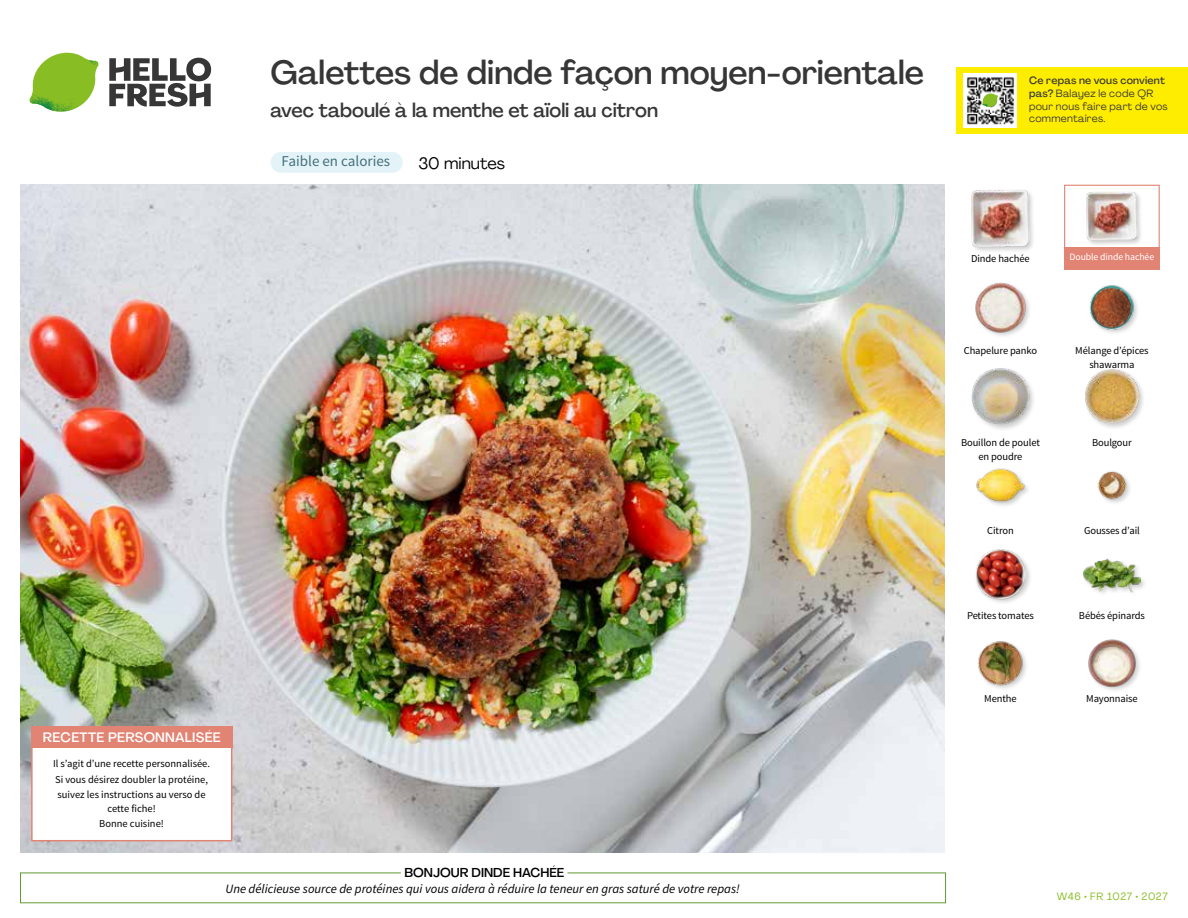
<style>
.page{position:relative;width:1188px;height:918px;background:#fff}
.page>*{position:absolute;margin:0;border:0;box-sizing:border-box;transform-origin:0 0}
.t1{font:500 33px "Agrandir";color:#373636}
.t2{font:500 19.5px "Agrandir";color:#373636}
.t3{font:16.5px "Agrandir";color:#000}
.t4{font:15px "Source Sans Pro";color:#43707c}
.t5{font:500 13.5px "Agrandir";letter-spacing:.02em;color:#fff}
.t6{font:italic 12.75px "Source Sans Pro";color:#000}
.t7{font:500 12.75px "Agrandir";color:#000}
.t8{font:10.5px/15.6px "Source Sans Pro";letter-spacing:-.01em;color:#000;text-align:center}
.t9{font:10.5px/12.8px "Agrandir";letter-spacing:.02em;color:#3c3c3b}
.t10{font:10.5px "Agrandir";letter-spacing:.05em;color:#89bd24}
.t11{font:9.75px "Source Sans Pro";letter-spacing:-.01em;color:#fff}
.s1{font-weight:500}
</style>
<div class="page">
<svg style="left:109px;top:57px;width:102px;height:50px"></svg>
<svg style="left:34px;top:53px;width:62px;height:40px"></svg>
<img style="left:67px;top:53px;width:32px;height:26px">
<img style="left:33px;top:75px;width:59px;height:11px">
<img style="left:29px;top:79px;width:61px;height:33px">
<img style="left:65px;top:86px;width:27px;height:25px">
<img style="left:21px;top:184px;width:924px;height:668px">
<div style="left:271px;top:152px;width:132px;height:21px;background:#e4f3f7;border-radius:10px"></div>
<img style="left:1088px;top:639px;width:52px;height:51px">
<img style="left:978px;top:641px;width:48px;height:48px">
<div style="left:1082px;top:558px;width:65px;height:41px;background:#000;opacity:.2"></div>
<img style="left:1083px;top:558px;width:58px;height:41px">
<div style="left:974px;top:548px;width:59px;height:58px;background:#000;opacity:.2"></div>
<img style="left:975px;top:549px;width:51px;height:50px">
<img style="left:1097px;top:471px;width:33px;height:32px">
<img style="left:976px;top:468px;width:52px;height:38px">
<div style="left:1084px;top:368px;width:62px;height:62px;background:#000;opacity:.2"></div>
<img style="left:1084px;top:368px;width:57px;height:57px">
<div style="left:971px;top:367px;width:65px;height:64px;background:#000;opacity:.2"></div>
<img style="left:972px;top:368px;width:57px;height:57px">
<img style="left:1089px;top:285px;width:49px;height:48px">
<img style="left:975px;top:282px;width:54px;height:54px">
<div style="left:1085px;top:191px;width:58px;height:56px;background:#000;opacity:.2"></div>
<img style="left:1086px;top:192px;width:52px;height:49px">
<div style="left:970px;top:189px;width:65px;height:65px;background:#000;opacity:.2"></div>
<img style="left:972px;top:190px;width:57px;height:57px">
<div style="left:1064px;top:185px;width:96px;height:72px;border:1px solid #e28474"></div>
<div style="left:1064px;top:247px;width:96px;height:23px;background:#e28474"></div>
<div style="left:31px;top:726px;width:201px;height:115px;background:#fff;border:2px solid #e28474"></div>
<div style="left:31px;top:726px;width:202px;height:22px;background:#e28474"></div>
<div style="left:956px;top:67px;width:232px;height:67px;background:#ffed00"></div>
<img style="left:964px;top:74px;width:52px;height:54px">
<svg style="left:982px;top:93px;width:16px;height:14px"></svg>
<h1 class="t1" style="left:271px;top:52px;width:655px">Galettes de dinde façon moyen-orientale</h1>
<h2 class="t2" style="left:271px;top:98px;width:389px">avec taboulé à la menthe et aïoli au citron</h2>
<h3 class="t3" style="left:418px;top:153px;width:88px">30 minutes</h3>
<h3 class="t4" style="left:282px;top:151px;width:110px">Faible en calories</h3>
<p class="t5" style="left:43px;top:729px;width:179px">RECETTE PERSONNALISÉE</p>
<p class="t8" style="left:53px;top:756px;width:158px;text-align:left">Il s’agit d’une recette personnalisée.<br>Si vous désirez doubler la protéine, suivez les instructions au verso de</p>
<p class="t8" style="left:99px;top:801px;width:66px">cette fiche!<br>Bonne cuisine!</p>
<p class="t7" style="left:405px;top:864px;width:161px">BONJOUR DINDE HACHÉE</p>
<p class="t6" style="left:225px;top:880px;width:516px">Une délicieuse source de protéines qui vous aidera à réduire la teneur en gras saturé de votre repas!</p>
<p class="t9" style="left:1029px;top:74px;width:140px"><span class="s1">Ce repas ne vous convient pas?</span> Balayez le code QR pour nous faire part de vos commentaires.</p>
<p class="t8" style="left:971px;top:251px;width:60px">Dinde hachée</p>
<p class="t11" style="left:1070px;top:251px;width:86px">Double dinde hachée</p>
<p class="t8" style="left:964px;top:343px;width:75px">Chapelure panko</p>
<p class="t8" style="left:1075px;top:344px;width:75px;line-height:13.5px">Mélange d’épices shawarma</p>
<p class="t8" style="left:961px;top:436px;width:80px;line-height:13.5px">Bouillon de poulet en poudre</p>
<p class="t8" style="left:1092px;top:435px;width:41px">Boulgour</p>
<p class="t8" style="left:987px;top:522px;width:28px">Citron</p>
<p class="t8" style="left:1084px;top:522px;width:57px">Gousses d’ail</p>
<p class="t8" style="left:967px;top:608px;width:68px">Petites tomates</p>
<p class="t8" style="left:1079px;top:608px;width:68px">Bébés épinards</p>
<p class="t8" style="left:984px;top:690px;width:34px">Menthe</p>
<p class="t8" style="left:1086px;top:690px;width:53px">Mayonnaise</p>
<p class="t10" style="left:1057px;top:890px;width:112px">W46 • FR 1027 • 2027</p>
</div>
